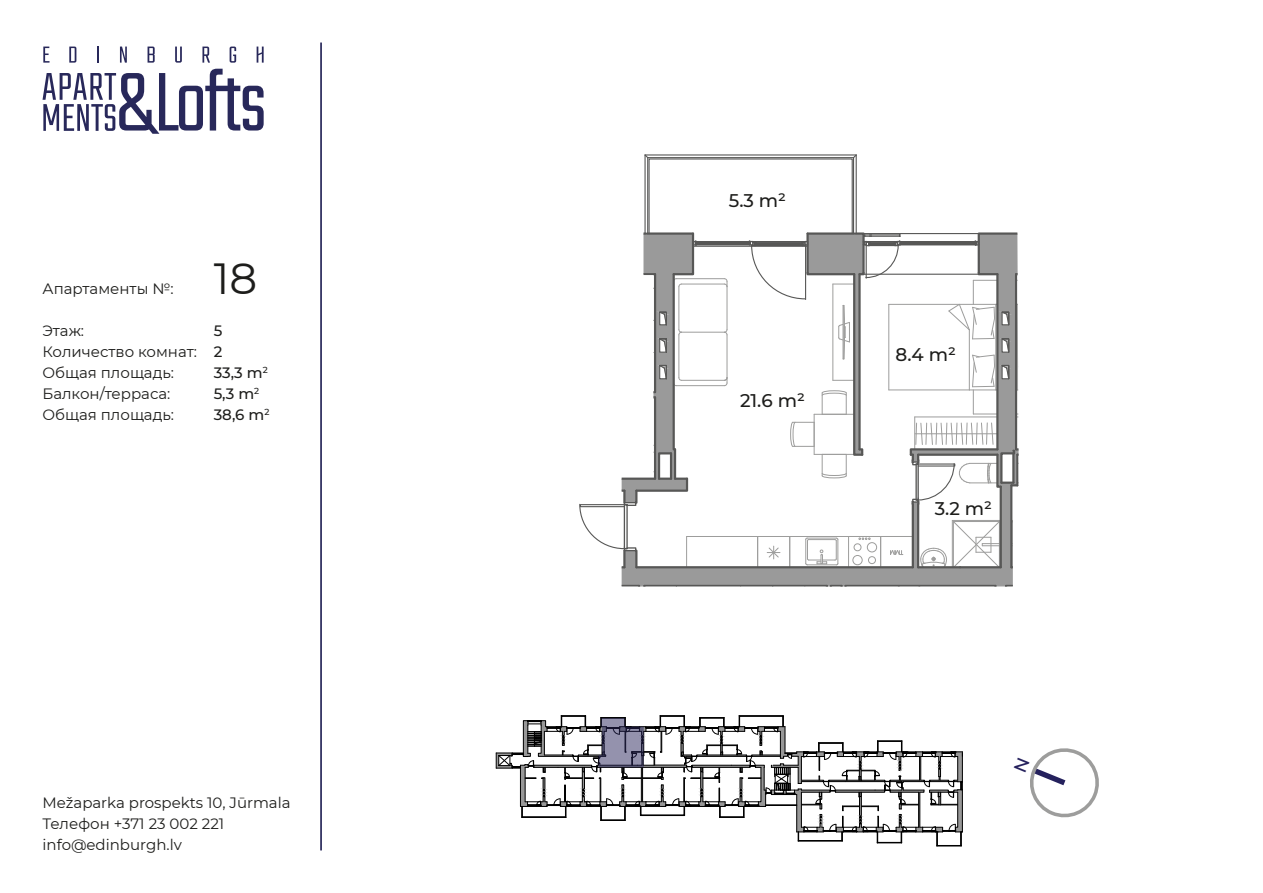
<style>
.page{position:relative;width:1263px;height:893px;background:#fff}
.page>*{position:absolute;margin:0;border:0;box-sizing:border-box;transform-origin:0 0}
.t1{font:43.5px "Montserrat";color:#1d1d1b}
.t2{font:500 18.3px "Montserrat";color:#1d1d1b}
.t3{font:15px/21px "Montserrat";color:#1d1d1b}
.t4{font:500 15px/21px "Montserrat";color:#1d1d1b}
</style>
<div class="page">
<svg style="left:43px;top:47px;width:7px;height:16px"></svg>
<svg style="left:69px;top:47px;width:7px;height:16px"></svg>
<svg style="left:97px;top:47px;width:2px;height:16px"></svg>
<svg style="left:120px;top:47px;width:7px;height:16px"></svg>
<svg style="left:148px;top:47px;width:7px;height:16px"></svg>
<svg style="left:175px;top:47px;width:7px;height:16px"></svg>
<svg style="left:202px;top:47px;width:8px;height:16px"></svg>
<svg style="left:230px;top:47px;width:6px;height:16px"></svg>
<svg style="left:257px;top:47px;width:7px;height:16px"></svg>
<svg style="left:43px;top:69px;width:221px;height:65px"></svg>
<hr style="left:320px;top:43px;width:2px;height:807px;background:#28285a">
<svg style="left:579px;top:154px;width:440px;height:433px"></svg>
<svg style="left:496px;top:715px;width:467px;height:132px"></svg>
<svg style="left:1030px;top:748px;width:69px;height:70px"></svg>
<p class="t3" style="left:43px;top:278px;width:133px">Апартаменты №:</p>
<p class="t3" style="left:43px;top:320px;width:156px">Этаж:<br>Количество комнат:<br>Общая площадь:<br>Балкон/терраса:<br>Общая площадь:</p>
<h1 class="t1" style="left:214px;top:249px;width:45px">18</h1>
<p class="t4" style="left:214px;top:320px;width:57px">5<br>2<br>33,3 m<sup>2<br></sup>5,3 m<sup>2<br></sup>38,6 m<sup>2</sup></p>
<p class="t3" style="left:43px;top:792px;width:250px">Mežaparka prospekts 10, Jūrmala<br>Телефон +371 23 002 221 info@edinburgh.lv</p>
<p class="t2" style="left:729px;top:188px;width:59px">5.3 m²</p>
<p class="t2" style="left:740px;top:388px;width:66px">21.6 m²</p>
<p class="t2" style="left:896px;top:341px;width:62px">8.4 m²</p>
<p class="t2" style="left:935px;top:496px;width:59px">3.2 m²</p>
</div>
